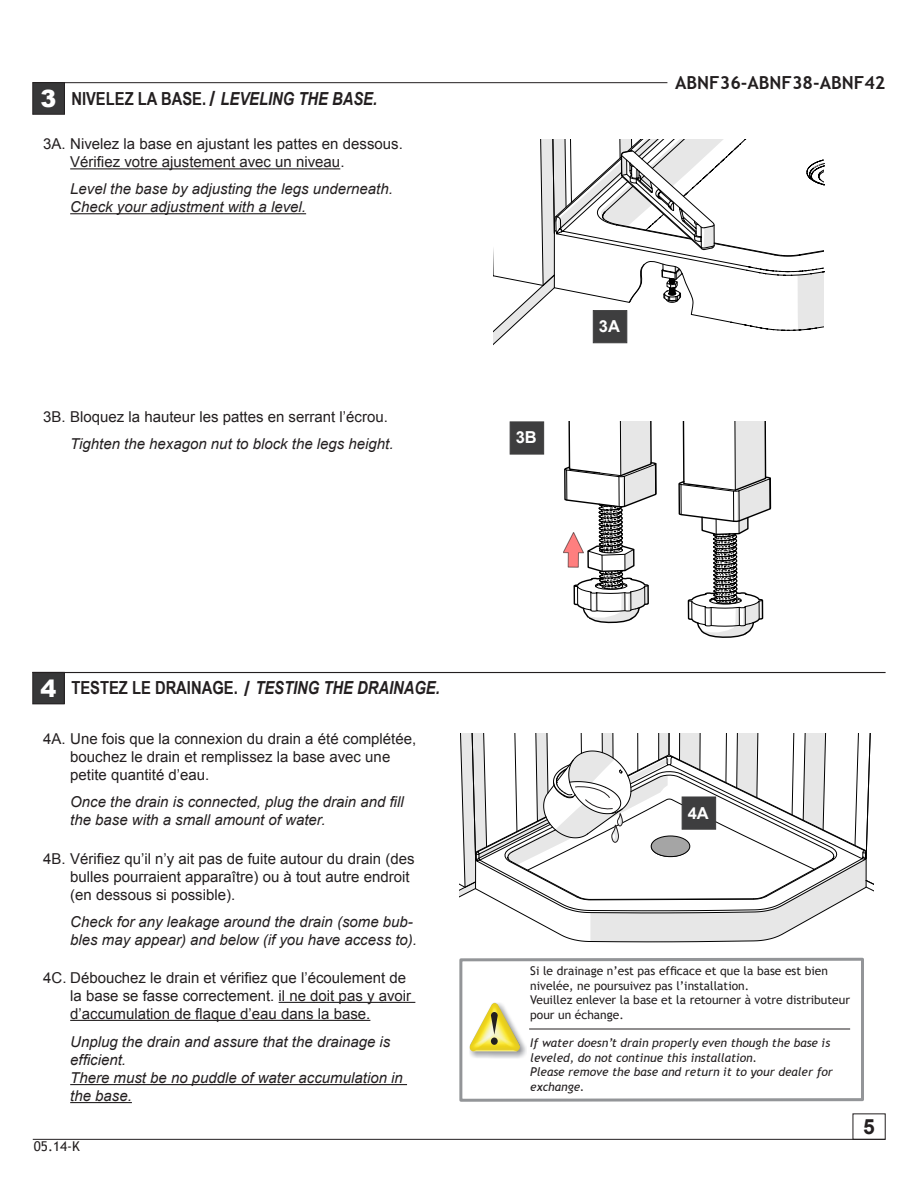
<style>
.page{position:relative;width:918px;height:1188px;background:#fff}
.page>*{position:absolute;margin:0;border:0;box-sizing:border-box;transform-origin:0 0}
.t1{font:900 23.85px "Arial";color:#fff}
.t2{font:700 21px "Arial";color:#231f20}
.t3{font:italic 700 18px "Arial Narrow";color:#231f20}
.t4{font:700 18px "Arial Narrow";color:#231f20}
.t5{font:700 18px "Trebuchet MS";color:#231f20}
.t6{font:700 16.5px "Arial";color:#fff}
.Instructions_Body_Te{font:15px/18px "Arial";color:#231f20}
.Instructions_Body_Te-2{font:italic 15px/18px "Arial";color:#231f20}
.t7{font:13.5px "Trebuchet MS";color:#231f20}
.Instructions_Body_Te-3{font:12px/14.4px "Trebuchet MS";color:#231f20}
.Instructions_Body_Te-4{font:italic 12px/14.4px "Trebuchet MS";color:#231f20}
</style>
<div class="page">
<hr style="left:33px;top:1139px;width:852px;height:1px;background:#231f20">
<hr style="left:33px;top:82px;width:634px;height:1px;background:#231f20">
<div style="left:33px;top:83px;width:31px;height:31px;background:#383839"></div>
<div style="left:32px;top:82px;width:33px;height:33px;border:1px solid #231f20"></div>
<svg style="left:493px;top:139px;width:332px;height:207px"></svg>
<div style="left:33px;top:672px;width:31px;height:32px;background:#383839"></div>
<div style="left:32px;top:672px;width:33px;height:32px;border:1px solid #231f20"></div>
<hr style="left:32px;top:672px;width:854px;height:1px;background:#231f20">
<div style="left:593px;top:310px;width:34px;height:33px;background:#3e3e3f;border:1px solid #3e3e3f"></div>
<svg style="left:563px;top:422px;width:209px;height:216px"></svg>
<div style="left:510px;top:422px;width:34px;height:32px;background:#3e3e3f"></div>
<hr style="left:70px;top:1084px;width:337px;height:1px;background:#231f20">
<hr style="left:70px;top:1102px;width:62px;height:1px;background:#231f20">
<hr style="left:279px;top:1002px;width:136px;height:1px;background:#231f20">
<hr style="left:70px;top:1020px;width:300px;height:1px;background:#231f20">
<svg style="left:459px;top:734px;width:415px;height:206px"></svg>
<div style="left:682px;top:797px;width:34px;height:33px;background:#3e3e3f;border:1px solid #3e3e3f"></div>
<svg style="left:459px;top:957px;width:405px;height:145px"></svg>
<hr style="left:529px;top:1029px;width:321px;height:1px;background:#231f20">
<hr style="left:70px;top:168px;width:270px;height:1px;background:#231f20">
<hr style="left:70px;top:213px;width:236px;height:1px;background:#231f20">
<p class="t1" style="left:41px;top:81px;width:17px">3</p>
<p class="t4" style="left:71px;top:85px;width:136px">NIVELEZ LA BASE.</p>
<p class="t2" style="left:209px;top:84px;width:7px">/</p>
<p class="t3" style="left:221px;top:85px;width:158px">LEVELING THE BASE.</p>
<p class="Instructions_Body_Te" style="left:70px;top:135px;width:334px;text-indent:-27px">3A. Nivelez la base en ajustant les pattes en dessous.<br>Vérifiez votre ajustement avec un niveau.</p>
<p class="Instructions_Body_Te-2" style="left:70px;top:180px;width:324px">Level the base by adjusting the legs underneath.<br>Check your adjustment with a level.</p>
<p class="Instructions_Body_Te" style="left:43px;top:408px;width:346px">3B. Bloquez la hauteur les pattes en serrant l’écrou.</p>
<p class="Instructions_Body_Te-2" style="left:70px;top:435px;width:325px">Tighten the hexagon nut to block the legs height.</p>
<p class="t5" style="left:675px;top:72px;width:212px">ABNF36-ABNF38-ABNF42</p>
<p class="t6" style="left:516px;top:427px;width:23px">3B</p>
<p class="t6" style="left:599px;top:315px;width:23px">3A</p>
<p class="t1" style="left:41px;top:671px;width:17px">4</p>
<p class="t4" style="left:71px;top:674px;width:168px">TESTEZ LE DRAINAGE.</p>
<p class="t2" style="left:244px;top:674px;width:7px">/</p>
<p class="t3" style="left:255px;top:675px;width:186px">TESTING THE DRAINAGE.</p>
<p class="Instructions_Body_Te" style="left:70px;top:730px;width:348px;text-indent:-27px">4A. Une fois que la connexion du drain a été complétée, bouchez le drain et remplissez la base avec une petite quantité d’eau.</p>
<p class="Instructions_Body_Te-2" style="left:70px;top:793px;width:335px">Once the drain is connected, plug the drain and fill the base with a small amount of water.</p>
<p class="Instructions_Body_Te" style="left:70px;top:850px;width:346px;text-indent:-27px">4B. Vérifiez qu’il n’y ait pas de fuite autour du drain (des bulles pourraient apparaître) ou à tout autre endroit (en dessous si possible).</p>
<p class="Instructions_Body_Te-2" style="left:70px;top:913px;width:348px">Check for any leakage around the drain (some bub&shy;bles may appear) and below (if you have access to).</p>
<p class="Instructions_Body_Te" style="left:70px;top:969px;width:342px;text-indent:-27px">4C. Débouchez le drain et vérifiez que l’écoulement de la base se fasse correctement. il ne doit pas y avoir d’accumulation de flaque d’eau dans la base.</p>
<p class="Instructions_Body_Te-2" style="left:70px;top:1033px;width:322px">Unplug the drain and assure that the drainage is efficient.</p>
<p class="Instructions_Body_Te-2" style="left:70px;top:1069px;width:334px">There must be no puddle of water accumulation in the base.</p>
<p class="t7" style="left:34px;top:1139px;width:47px">05.14-K</p>
<p class="t6" style="left:688px;top:802px;width:23px">4A</p>
<p class="Instructions_Body_Te-3" style="left:530px;top:964px;width:299px">Si le drainage n’est pas efficace et que la base est bien nivelée, ne poursuivez pas l’installation.</p>
<p class="Instructions_Body_Te-3" style="left:530px;top:993px;width:321px">Veuillez enlever la base et la retourner à votre distributeur</p>
<p class="Instructions_Body_Te-3" style="left:530px;top:1007px;width:95px">pour un échange.</p>
<p class="Instructions_Body_Te-4" style="left:530px;top:1036px;width:301px">If water doesn’t drain properly even though the base is</p>
<p class="Instructions_Body_Te-4" style="left:530px;top:1051px;width:228px">leveled, do not continue this installation.</p>
<p class="Instructions_Body_Te-4" style="left:530px;top:1065px;width:304px">Please remove the base and return it to your dealer for exchange.</p>
<h2 class="t2" style="left:863px;top:1113px;width:13px">5</h2>
</div>
